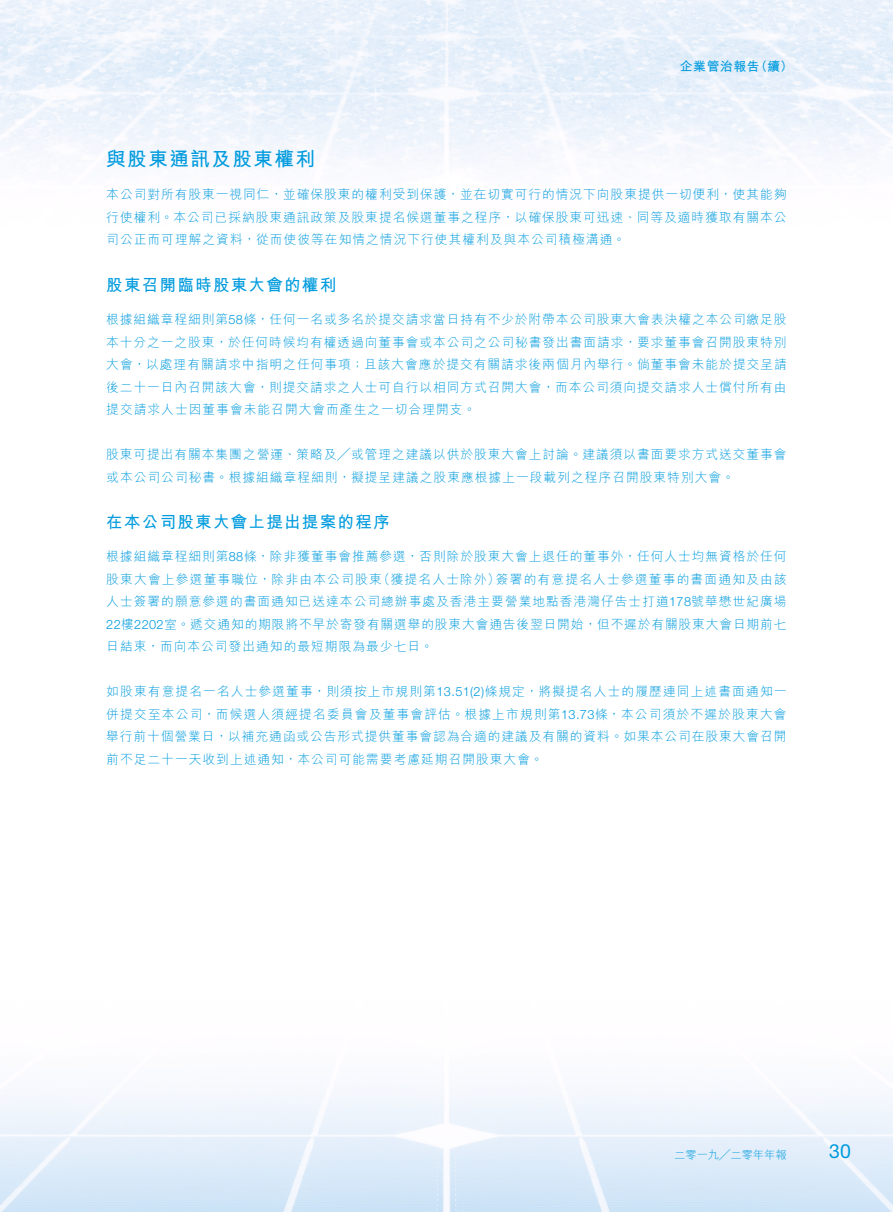
<style>
.page{position:relative;width:893px;height:1212px;background:#fff}
.page>*{position:absolute;margin:0;border:0;box-sizing:border-box;transform-origin:0 0}
._01_H1{font:700 19.5px "M Hei HK";letter-spacing:.08em;color:#009bde}
.t1{font:19.5px "Helvetica Neue LT Std";color:#009bde}
._02_H2{font:700 16.5px "M Hei HK";letter-spacing:.08em;color:#009bde}
._00_txt{font:300 12.75px/22.5px "M Hei HK";letter-spacing:.08em;color:#009bde;text-align:justify}
.t2{font:700 12.75px "M Hei HK";letter-spacing:.05em;color:#009bde}
.t3{font:300 11.25px "M Hei HK";color:#009bde}
.s1{font-family:"Helvetica Neue LT Std"}
</style>
<div class="page">
<img style="left:0;top:0;width:893px;height:1212px">
<p class="t2" style="left:680px;top:57px;width:81px">企業管治報告</p>
<p class="t2" style="left:755px;top:57px;width:40px">（續(</p>
<p class="_01_H1" style="left:106px;top:145px;width:210px">與股東通訊及股東權利</p>
<p class="_00_txt" style="left:106px;top:183px;width:682px">本公司對所有股東一視同仁，並確保股東的權利受到保護，並在切實可行的情況下向股東提供一切便利，使其能夠行使權利。本公司已採納股東通訊政策及股東提名候選董事之程序，以確保股東可迅速、同等及適時獲取有關本公司公正而可理解之資料，從而使彼等在知情之情況下行使其權利及與本公司積極溝通。</p>
<p class="_02_H2" style="left:106px;top:273px;width:231px">股東召開臨時股東大會的權利</p>
<p class="_00_txt" style="left:106px;top:308px;width:682px">根據組織章程細則第<span class="s1">58</span>條，任何一名或多名於提交請求當日持有不少於附帶本公司股東大會表決權之本公司繳足股本十分之一之股東，於任何時候均有權透過向董事會或本公司之公司秘書發出書面請求，要求董事會召開股東特別大會，以處理有關請求中指明之任何事項；且該大會應於提交有關請求後兩個月內舉行。倘董事會未能於提交呈請後二十一日內召開該大會，則提交請求之人士可自行以相同方式召開大會，而本公司須向提交請求人士償付所有由提交請求人士因董事會未能召開大會而產生之一切合理開支。</p>
<p class="_00_txt" style="left:106px;top:443px;width:682px">股東可提出有關本集團之營運、策略及╱或管理之建議以供於股東大會上討論。建議須以書面要求方式送交董事會或本公司公司秘書。根據組織章程細則，擬提呈建議之股東應根據上一段載列之程序召開股東特別大會。</p>
<p class="_02_H2" style="left:106px;top:510px;width:285px">在本公司股東大會上提出提案的程序</p>
<p class="_00_txt" style="left:106px;top:545px;width:682px;text-align:right">根據組織章程細則第<span class="s1">88</span>條，除非獲董事會推薦參選，否則除於股東大會上退任的董事外，任何人士均無資格於任何簽署的有意提名人士參選董事的書面通知及由該</p>
<p class="_00_txt" style="left:106px;top:568px;width:682px;text-align:left">股東大會上參選董事職位，除非由本公司股東<br>人士簽署的願意參選的書面通知已送達本公司總辦事處及香港主要營業地點香港灣仔告士打道<span class="s1">178</span>號華懋世紀廣場<span class="s1">22</span>樓<span class="s1">2202</span>室。遞交通知的期限將不早於寄發有關選舉的股東大會通告後翌日開始，但不遲於有關股東大會日期前七日結束，而向本公司發出通知的最短期限為最少七日。</p>
<p class="_00_txt" style="left:106px;top:680px;width:682px">如股東有意提名一名人士參選董事，則須按上市規則第<span class="s1">13.51 )2(</span> 條規定，將擬提名人士的履歷連同上述書面通知一併提交至本公司，而候選人須經提名委員會及董事會評估。根據上市規則第<span class="s1">13.73</span>條，本公司須於不遲於股東大會舉行前十個營業日，以補充通函或公告形式提供董事會認為合適的建議及有關的資料。如果本公司在股東大會召開前不足二十一天收到上述通知，本公司可能需要考慮延期召開股東大會。</p>
<p class="_00_txt" style="left:378px;top:568px;width:124px">（獲提名人士除外）</p>
<p class="t3" style="left:674px;top:1149px;width:114px">二零一九╱二零年年報</p>
<h1 class="t1" style="left:829px;top:1139px;width:23px">30</h1>
</div>
